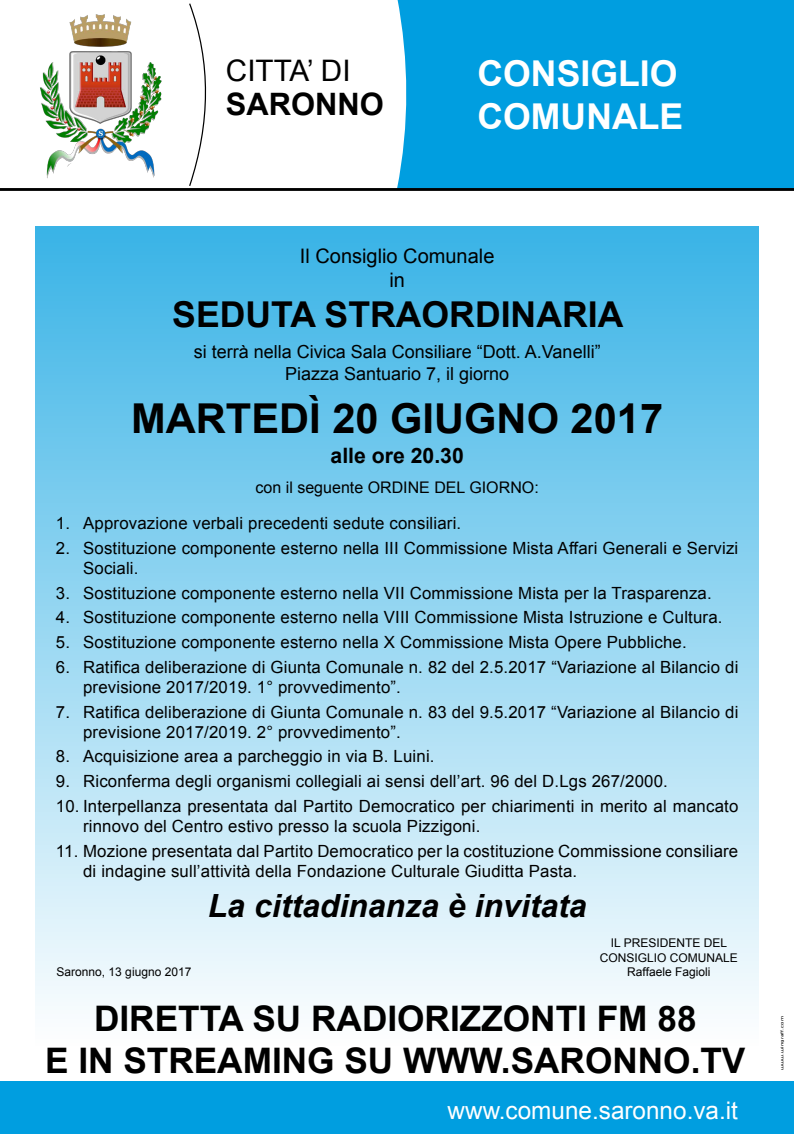
<style>
.page{position:relative;width:794px;height:1134px;background:#fff}
.page>*{position:absolute;margin:0;border:0;box-sizing:border-box;transform-origin:0 0}
.t1{font:700 41.2px "Arial";color:#000}
.t2{font:700 35.6px "Arial";color:#000}
.t3{font:700 35.6px/42.7px "Arial";color:#fff}
.t4{font:700 35.2px/42.2px "Arial";color:#000;text-align:center}
.t5{font:italic 700 32px "Arial";color:#000}
.t6{font:700 30.88px "Arial";color:#000}
.t7{font:29.64px "Arial";color:#000}
.t8{font:24.28px "Arial";color:#fff}
.t9{font:700 21.2px "Arial";color:#000}
.t10{font:20px/24px "Arial";color:#000;text-align:center}
.t11{font:18px/21.6px "Arial";color:#000;text-align:center}
.t12{font:16.8px/20.2px "Arial";letter-spacing:.01em;color:#000}
.t13{font:16px "Arial";color:#000}
.t14{font:12px/14.4px "Arial";color:#000;text-align:center}
.t15{font:4px "Russell Square";letter-spacing:.025em;color:#000;scale:1.45 1}
</style>
<div class="page">
<img style="left:40px;top:14px;width:122px;height:165px">
<div style="left:35px;top:226px;width:723px;height:819px;background:linear-gradient(to bottom,#39b3e6,#fdfefe)"></div>
<div style="left:397px;top:0;width:397px;height:188px;background:#009ee0"></div>
<svg style="left:189px;top:3px;width:18px;height:183px"></svg>
<div style="left:0;top:1082px;width:794px;height:52px;background:#009ee0"></div>
<hr style="left:0;top:188px;width:794px;height:3px;background:#000">
<h3 class="t7" style="left:226px;top:54px;width:126px">CITTA’ DI</h3>
<h3 class="t6" style="left:226px;top:87px;width:159px">SARONNO</h3>
<h2 class="t3" style="left:477px;top:52px;width:207px">CONSIGLIO<br>COMUNALE</h2>
<p class="t10" style="left:300px;top:244px;width:196px">Il Consiglio Comunale in</p>
<h2 class="t2" style="left:172px;top:294px;width:452px">SEDUTA STRAORDINARIA</h2>
<p class="t11" style="left:194px;top:341px;width:408px">si terrà nella Civica Sala Consiliare “Dott. A.Vanelli”<br>Piazza Santuario 7, il giorno</p>
<h1 class="t1" style="left:131px;top:395px;width:533px">MARTEDÌ 20 GIUGNO 2017</h1>
<p class="t9" style="left:330px;top:443px;width:135px">alle ore 20.30</p>
<p class="t13" style="left:256px;top:478px;width:285px">con il seguente ORDINE DEL GIORNO:</p>
<p class="t12" style="left:56px;top:513px;width:407px">1. Approvazione verbali precedenti sedute consiliari.</p>
<p class="t12" style="left:83px;top:538px;width:656px;text-indent:-27px">2. Sostituzione componente esterno nella III Commissione Mista Affari Generali e Servizi<br>Sociali.</p>
<p class="t12" style="left:56px;top:583px;width:657px">3. Sostituzione componente esterno nella VII Commissione Mista per la Trasparenza.</p>
<p class="t12" style="left:56px;top:607px;width:668px">4. Sostituzione componente esterno nella VIII Commissione Mista Istruzione e Cultura.</p>
<p class="t12" style="left:56px;top:632px;width:632px">5. Sostituzione componente esterno nella X Commissione Mista Opere Pubbliche.</p>
<p class="t12" style="left:83px;top:657px;width:657px;text-indent:-27px">6. Ratifica deliberazione di Giunta Comunale n. 82 del 2.5.2017 “Variazione al Bilancio di previsione 2017/2019. 1° provvedimento”.</p>
<p class="t12" style="left:83px;top:701px;width:657px;text-indent:-27px">7. Ratifica deliberazione di Giunta Comunale n. 83 del 9.5.2017 “Variazione al Bilancio di previsione 2017/2019. 2° provvedimento”.</p>
<p class="t12" style="left:56px;top:746px;width:380px">8. Acquisizione area a parcheggio in via B. Luini.</p>
<p class="t12" style="left:56px;top:771px;width:613px">9. Riconferma degli organismi collegiali ai sensi dell’art. 96 del D.Lgs 267/2000.</p>
<p class="t12" style="left:83px;top:796px;width:657px;text-indent:-27px">10. Interpellanza presentata dal Partito Democratico per chiarimenti in merito al mancato rinnovo del Centro estivo presso la scuola Pizzigoni.</p>
<p class="t12" style="left:83px;top:841px;width:656px;text-indent:-27px">11. Mozione presentata dal Partito Democratico per la costituzione Commissione consiliare di indagine sull’attività della Fondazione Culturale Giuditta Pasta.</p>
<h3 class="t5" style="left:208px;top:887px;width:380px">La cittadinanza è invitata</h3>
<p class="t14" style="left:600px;top:936px;width:140px">IL PRESIDENTE DEL<br>CONSIGLIO COMUNALE</p>
<p class="t14" style="left:57px;top:965px;width:136px">Saronno, 13 giugno 2017</p>
<p class="t14" style="left:627px;top:965px;width:85px">Raffaele Fagioli</p>
<h3 class="t4" style="left:45px;top:997px;width:702px">DIRETTA SU RADIORIZZONTI FM 88<br>E IN STREAMING SU WWW.SARONNO.TV</h3>
<h3 class="t8" style="left:447px;top:1097px;width:292px">www.comune.saronno.va.it</h3>
<p class="t15" style="left:779px;top:1070px;width:39px;rotate:-90deg">www.wingraff.com</p>
</div>
